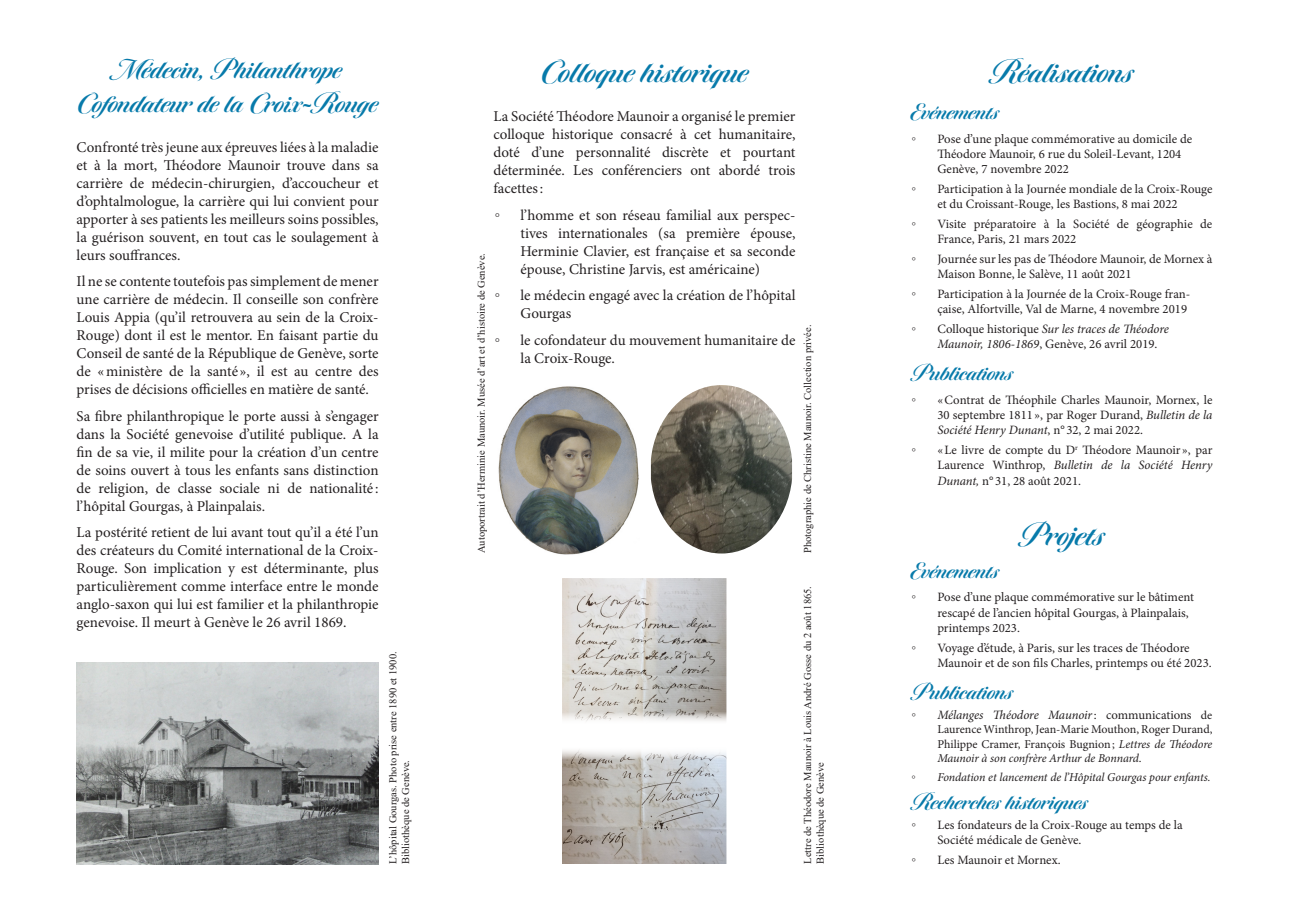
<style>
.page{position:relative;width:1289px;height:919px;background:#fff}
.page>*{position:absolute;margin:0;border:0;box-sizing:border-box;transform-origin:0 0}
.t1{font:700 33px "Tangier";color:#077aaa}
.t2{font:700 28.5px/34.2px "Tangier";color:#077aaa;text-align:center}
.t3{font:700 23.25px "Tangier";color:#077aaa}
.t4{font:15px/18px "Minion Pro";color:#231f20;text-align:justify}
.t5{font:15px "Monotype Corsiva";color:#231f20}
.t6{font:12.75px/15.3px "Minion Pro";color:#231f20}
.t7{font:italic 12.75px/15.3px "Minion Pro";letter-spacing:-.01em;color:#231f20}
.t8{font:12.75px "Monotype Corsiva";color:#231f20}
.t9{font:12px/14.4px "Minion Pro";color:#231f20;text-align:justify}
.t10{font:italic 12px "Minion Pro";letter-spacing:-.01em;color:#231f20}
.t11{font:12px "Monotype Corsiva";color:#231f20}
.t12{font:10.5px "Times New Roman";color:#231f20}
.s1{font-style:normal}
.s2{font-style:italic}
.s3{font-style:normal;font-size:12px}
</style>
<div class="page">
<img style="left:77px;top:662px;width:301px;height:202px">
<img style="left:498px;top:386px;width:141px;height:169px">
<img style="left:563px;top:578px;width:163px;height:143px">
<img style="left:562px;top:749px;width:164px;height:114px">
<img style="left:651px;top:385px;width:141px;height:168px">
<p class="t2" style="left:77px;top:53px;width:303px">Médecin, Philanthrope<br>Cofondateur de la Croix-Rouge</p>
<p class="t4" style="left:77px;top:138px;width:303px">Confronté très jeune aux épreuves liées à la maladie et à la mort, Théodore Maunoir trouve dans sa carrière de médecin-chirurgien, d’accoucheur et d’ophtalmologue, la carrière qui lui convient pour apporter à ses patients les meilleurs soins possibles, la guérison souvent, en tout cas le soulagement à leurs souffrances.</p>
<p class="t4" style="left:77px;top:272px;width:303px">Il ne se contente toutefois pas simplement de mener une carrière de médecin. Il conseille son confrère Louis Appia (qu’il retrouvera au sein de la Croix-Rouge) dont il est le mentor. En faisant partie du Conseil de santé de la République de Genève, sorte de «ministère de la santé », il est au centre des prises de décisions officielles en matière de santé.</p>
<p class="t4" style="left:77px;top:407px;width:303px">Sa fibre philanthropique le porte aussi à s’engager dans la Société genevoise d’utilité publique. A la fin de sa vie, il milite pour la création d’un centre de soins ouvert à tous les enfants sans distinction de religion, de classe sociale ni de nationalité : l’hôpital Gourgas, à Plainpalais.</p>
<p class="t4" style="left:77px;top:523px;width:303px">La postérité retient de lui avant tout qu’il a été l’un des créateurs du Comité international de la Croix-Rouge. Son implication y est déterminante, plus particulièrement comme interface entre le monde anglo-saxon qui lui est familier et la philanthropie genevoise. Il meurt à Genève le 26 avril 1869.</p>
<p class="t12" style="left:385px;top:864px;width:214px;rotate:-90deg">L’hôpital Gourgas. Photo prise entre 1890 et 1900.</p>
<p class="t12" style="left:398px;top:864px;width:106px;rotate:-90deg">Bibliothèque de Genève.</p>
<p class="t1" style="left:540px;top:53px;width:209px">Colloque historique</p>
<p class="t4" style="left:493px;top:107px;width:303px">La Société Théodore Maunoir a organisé le premier colloque historique consacré à cet humanitaire, doté d’une personnalité discrète et pourtant déterminée. Les conférenciers ont abordé trois facettes:</p>
<p class="t5" style="left:493px;top:206px;width:7px">◦</p>
<p class="t4" style="left:520px;top:206px;width:276px">l’homme et son réseau familial aux perspec&shy;tives internationales (sa première épouse, Herminie Clavier, est française et sa seconde épouse, Christine Jarvis, est américaine)</p>
<p class="t5" style="left:493px;top:286px;width:7px">◦</p>
<p class="t4" style="left:520px;top:286px;width:276px">le médecin engagé avec la création de l’hôpital<br>Gourgas</p>
<p class="t5" style="left:493px;top:331px;width:7px">◦</p>
<p class="t4" style="left:520px;top:331px;width:276px">le cofondateur du mouvement humanitaire de la Croix-Rouge.</p>
<p class="t12" style="left:474px;top:553px;width:301px;rotate:-90deg">Autoportrait d’Herminie Maunoir. Musée d’art et d’histoire de Genève.</p>
<p class="t12" style="left:800px;top:553px;width:230px;rotate:-90deg">Photographie de Christine Maunoir. Collection privée.</p>
<p class="t12" style="left:800px;top:863px;width:279px;rotate:-90deg">Lettre de Théodore Maunoir à Louis André Gosse du 2 août 1865.</p>
<p class="t12" style="left:813px;top:863px;width:103px;rotate:-90deg">Bibliothèque de Genève</p>
<p class="t1" style="left:988px;top:53px;width:146px">Réalisations</p>
<p class="t3" style="left:910px;top:99px;width:90px">Evénements</p>
<p class="t8" style="left:910px;top:131px;width:6px">◦</p>
<p class="t6" style="left:937px;top:131px;width:256px">Pose d’une plaque commémorative au domicile de<br>Théodore Maunoir, 6 rue du Soleil-Levant, 1204<br>Genève, 7 novembre 2022</p>
<p class="t8" style="left:910px;top:181px;width:6px">◦</p>
<p class="t6" style="left:937px;top:181px;width:276px">Participation à la Journée mondiale de la Croix-Rouge et du Croissant-Rouge, les Bastions, 8 mai 2022</p>
<p class="t8" style="left:910px;top:216px;width:6px">◦</p>
<p class="t6" style="left:937px;top:216px;width:276px">Visite préparatoire à la Société de géographie de<br>France, Paris, 21 mars 2022</p>
<p class="t8" style="left:910px;top:251px;width:6px">◦</p>
<p class="t6" style="left:937px;top:251px;width:276px">Journée sur les pas de Théodore Maunoir, de Mornex à<br>Maison Bonne, le Salève, 11 août 2021</p>
<p class="t8" style="left:910px;top:286px;width:6px">◦</p>
<p class="t6" style="left:937px;top:286px;width:254px">Participation à la Journée de la Croix-Rouge fran&shy;çaise, Alfortville, Val de Marne, 4 novembre 2019</p>
<p class="t8" style="left:910px;top:321px;width:6px">◦</p>
<p class="t7" style="left:937px;top:321px;width:233px"><span class="s1">Colloque historique</span> Sur les traces de Théodore<br>Maunoir, 1806-1869<span class="s1">, Genève, 26 avril 2019.</span></p>
<p class="t3" style="left:910px;top:359px;width:104px">Publications</p>
<p class="t8" style="left:910px;top:392px;width:6px">◦</p>
<p class="t6" style="left:937px;top:392px;width:276px;text-align:justify">«Contrat de Théophile Charles Maunoir, Mornex, le 30 septembre 1811 », par Roger Durand, <span class="s2">Bulletin de la Société Henry Dunant</span>, n° 32, 2 mai 2022.</p>
<p class="t8" style="left:910px;top:442px;width:6px">◦</p>
<p class="t6" style="left:937px;top:442px;width:276px;text-align:justify">«Le livre de compte du D<sup>r</sup> Théodore Maunoir », par Laurence Winthrop, <span class="s2">Bulletin de la Société Henry Dunant,</span> n° 31, 28 août 2021.</p>
<p class="t1" style="left:1017px;top:516px;width:88px">Projets</p>
<p class="t3" style="left:910px;top:557px;width:90px">Evénements</p>
<p class="t8" style="left:910px;top:589px;width:6px">◦</p>
<p class="t6" style="left:937px;top:589px;width:258px">Pose d’une plaque commémorative sur le bâtiment rescapé de l’ancien hôpital Gourgas, à Plainpalais, printemps 2023.</p>
<p class="t8" style="left:910px;top:640px;width:6px">◦</p>
<p class="t6" style="left:937px;top:640px;width:276px">Voyage d’étude, à Paris, sur les traces de Théodore<br>Maunoir et de son fils Charles, printemps ou été 2023.</p>
<p class="t3" style="left:910px;top:678px;width:104px">Publications</p>
<p class="t8" style="left:910px;top:707px;width:6px">◦</p>
<p class="t7" style="left:937px;top:707px;width:276px">Mélanges Théodore Maunoir<span class="s1">: communications</span> <span class="s3">de</span></p>
<p class="t9" style="left:937px;top:722px;width:276px">Laurence Winthrop, Jean-Marie Mouthon, Roger Durand, Philippe Cramer, François Bugnion; <span class="s2">Lettres de Théodore Maunoir à son confrère Arthur de Bonnard</span>.</p>
<p class="t11" style="left:910px;top:770px;width:6px">◦</p>
<p class="t10" style="left:937px;top:769px;width:275px">Fondation et lancement de l’Hôpital Gourgas pour enfants.</p>
<p class="t3" style="left:910px;top:788px;width:180px">Recherches historiques</p>
<p class="t8" style="left:910px;top:817px;width:6px">◦</p>
<p class="t6" style="left:937px;top:817px;width:247px">Les fondateurs de la Croix-Rouge au temps de la<br>Société médicale de Genève.</p>
<p class="t8" style="left:910px;top:852px;width:6px">◦</p>
<p class="t6" style="left:937px;top:852px;width:125px">Les Maunoir et Mornex.</p>
</div>
